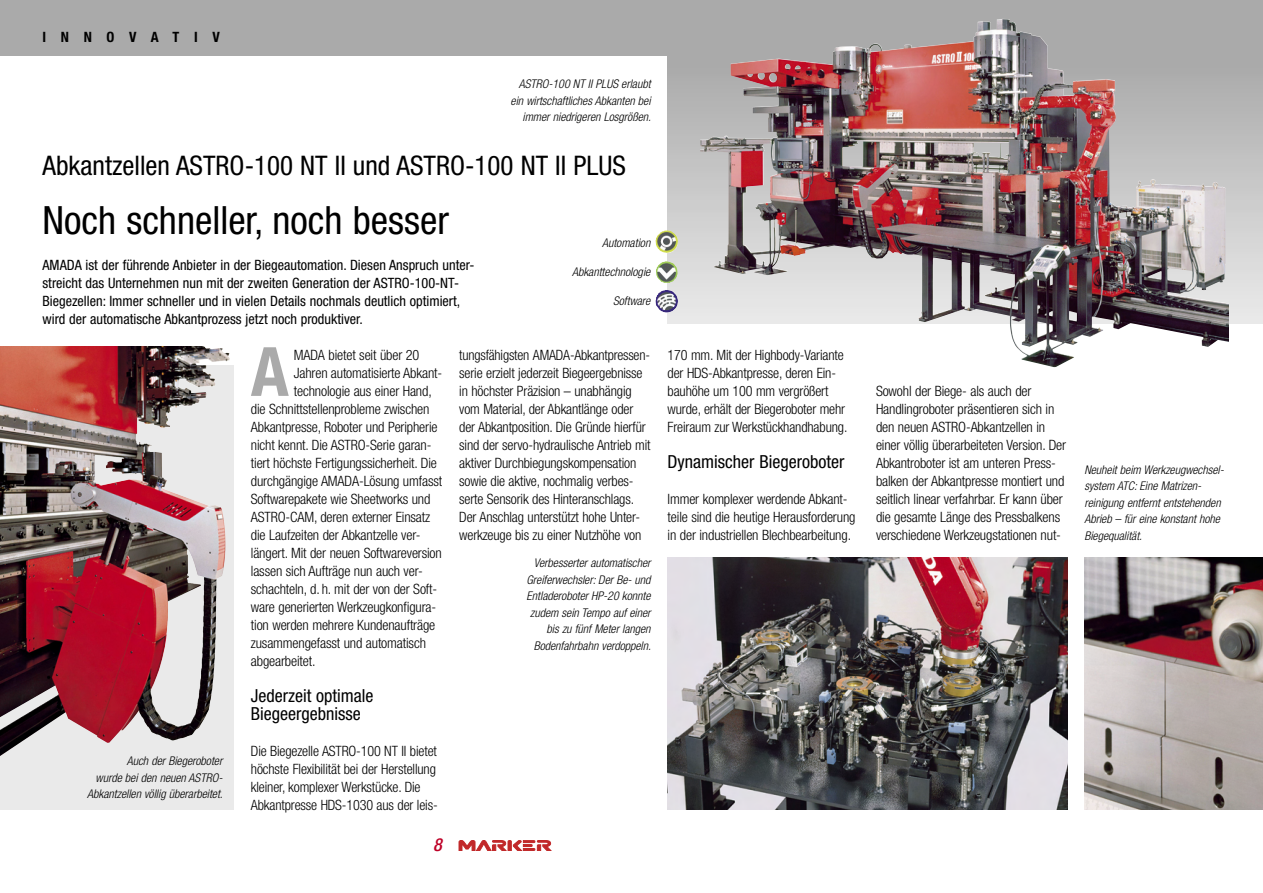
<style>
.page{position:relative;width:1263px;height:893px;background:#fff}
.page>*{position:absolute;margin:0;border:0;box-sizing:border-box;transform-origin:0 0}
.t1{font:700 condensed 68.1px "Helvetica Neue";color:#aaa}
.t2{font:condensed 39px "Helvetica Neue";color:#000}
.t3{font:condensed 27px "Helvetica Neue";color:#000}
.t4{font:condensed 18px/18px "Helvetica Neue";color:#000}
.t5{font:italic 500 condensed 18px "Helvetica Neue";color:#be0027}
.t6{font:300 condensed 14.25px/18px "Helvetica Neue";letter-spacing:-.01em;color:#000}
.t7{font:condensed 14.25px/18px "Helvetica Neue";color:#000}
.t8{font:700 condensed 14.25px "Helvetica Neue";letter-spacing:1.03em;color:#000}
.t9{font:italic 300 condensed 12px/16.5px "Helvetica Neue";color:#000;text-align:right}
</style>
<div class="page">
<svg style="left:459px;top:840px;width:92px;height:11px"></svg>
<svg style="left:0;top:366px;width:234px;height:444px;background:#a78486"></svg>
<div style="left:0;top:0;width:1263px;height:55px;background:#aaa"></div>
<img style="left:668px;top:19px;width:595px;height:305px">
<img style="left:668px;top:558px;width:399px;height:252px">
<img style="left:1084px;top:558px;width:179px;height:252px">
<img style="left:655px;top:231px;width:28px;height:25px">
<img style="left:1016px;top:27px;width:210px;height:252px">
<img style="left:94px;top:469px;width:110px;height:257px">
<p class="t8" style="left:43px;top:28px;width:179px">INNOVATIV</p>
<p class="t9" style="left:510px;top:76px;width:142px">ASTRO-100 NT II PLUS erlaubt ein wirtschaftliches Abkanten bei immer niedrigeren Losgrößen.</p>
<h3 class="t3" style="left:43px;top:150px;width:585px">Abkantzellen ASTRO-100 NT II und ASTRO-100 NT II PLUS</h3>
<h2 class="t2" style="left:43px;top:198px;width:408px">Noch schneller, noch besser</h2>
<p class="t7" style="left:43px;top:256px;width:433px">AMADA ist der führende Anbieter in der Biegeautomation. Diesen Anspruch unter&shy;streicht das Unternehmen nun mit der zweiten Generation der ASTRO-100-NT-Biegezellen: Immer schneller und in vielen Details nochmals deutlich optimiert, wird der automatische Abkantprozess jetzt noch produktiver.</p>
<p class="t9" style="left:602px;top:234px;width:50px">Automation</p>
<p class="t9" style="left:572px;top:264px;width:80px">Abkanttechnologie</p>
<p class="t9" style="left:613px;top:293px;width:39px">Software</p>
<p class="t9" style="left:87px;top:753px;width:137px">Auch der Biegeroboter<br>wurde bei den neuen ASTRO-<br>Abkantzellen völlig überarbeitet.</p>
<h1 class="t1" style="left:251px;top:330px;width:39px">A</h1>
<p class="t6" style="left:294px;top:346px;width:127px">MADA bietet seit über 20</p>
<p class="t6" style="left:294px;top:364px;width:150px">Jahren automatisierte Abkant-</p>
<p class="t6" style="left:294px;top:382px;width:139px">technologie aus einer Hand,</p>
<p class="t6" style="left:251px;top:400px;width:180px">die Schnittstellenprobleme zwischen</p>
<p class="t6" style="left:251px;top:418px;width:188px">Abkantpresse, Roboter und Peripherie</p>
<p class="t6" style="left:251px;top:436px;width:182px">nicht kennt. Die ASTRO-Serie garan-</p>
<p class="t6" style="left:251px;top:454px;width:187px">tiert höchste Fertigungssicherheit. Die</p>
<p class="t6" style="left:251px;top:472px;width:193px">durchgängige AMADA-Lösung umfasst</p>
<p class="t6" style="left:251px;top:490px;width:181px">Softwarepakete wie Sheetworks und</p>
<p class="t6" style="left:251px;top:508px;width:181px">ASTRO-CAM, deren externer Einsatz</p>
<p class="t6" style="left:251px;top:526px;width:171px">die Laufzeiten der Abkantzelle ver-</p>
<p class="t6" style="left:251px;top:544px;width:192px">längert. Mit der neuen Softwareversion</p>
<p class="t6" style="left:251px;top:562px;width:173px">lassen sich Aufträge nun auch ver-</p>
<p class="t6" style="left:251px;top:580px;width:188px">schachteln, d. h. mit der von der Soft-</p>
<p class="t6" style="left:251px;top:598px;width:187px">ware generierten Werkzeugkonfigura-</p>
<p class="t6" style="left:251px;top:616px;width:186px">tion werden mehrere Kundenaufträge</p>
<p class="t6" style="left:251px;top:634px;width:177px">zusammengefasst und automatisch</p>
<p class="t6" style="left:251px;top:652px;width:66px">abgearbeitet.</p>
<p class="t4" style="left:251px;top:686px;width:124px">Jederzeit optimale<br>Biegeergebnisse</p>
<p class="t6" style="left:251px;top:742px;width:188px">Die Biegezelle ASTRO-100 NT II bietet höchste Flexibilität bei der Herstellung kleiner, komplexer Werkstücke. Die Abkantpresse HDS-1030 aus der leis-</p>
<p class="t5" style="left:433px;top:834px;width:10px">8</p>
<p class="t6" style="left:459px;top:346px;width:193px">tungsfähigsten AMADA-Abkantpressen&shy;serie erzielt jederzeit Biegeergebnisse in höchster Präzision – unabhängig vom Material, der Abkantlänge oder der Abkantposition. Die Gründe hierfür sind der servo-hydraulische Antrieb mit aktiver Durchbiegungskompensation sowie die aktive, nochmalig verbes&shy;serte Sensorik des Hinteranschlags.<br>Der Anschlag unterstützt hohe Unter&shy;werkzeuge bis zu einer Nutzhöhe von</p>
<p class="t9" style="left:526px;top:555px;width:126px">Verbesserter automatischer<br>Greiferwechsler: Der Be- und<br>Entladeroboter HP-20 konnte zudem sein Tempo auf einer bis zu fünf Meter langen<br>Bodenfahrbahn verdoppeln.</p>
<p class="t6" style="left:668px;top:346px;width:181px">170 mm. Mit der Highbody-Variante der HDS-Abkantpresse, deren Ein&shy;bauhöhe um 100 mm vergrößert wurde, erhält der Biegeroboter mehr Freiraum zur Werkstückhandhabung.</p>
<p class="t4" style="left:668px;top:452px;width:178px">Dynamischer Biegeroboter</p>
<p class="t6" style="left:668px;top:490px;width:189px">Immer komplexer werdende Abkant&shy;teile sind die heutige Herausforderung in der industriellen Blechbearbeitung.</p>
<p class="t6" style="left:876px;top:382px;width:192px">Sowohl der Biege- als auch der Handlingroboter präsentieren sich in den neuen ASTRO-Abkantzellen in einer völlig überarbeiteten Version. Der Abkantroboter ist am unteren Press&shy;balken der Abkantpresse montiert und seitlich linear verfahrbar. Er kann über die gesamte Länge des Pressbalkens verschiedene Werkzeugstationen nut-</p>
<p class="t9" style="left:1084px;top:461px;width:140px;text-align:left">Neuheit beim Werkzeugwechsel&shy;system ATC: Eine Matrizen&shy;reinigung entfernt entstehenden<br>Abrieb – für eine konstant hohe<br>Biegequalität.</p>
</div>
